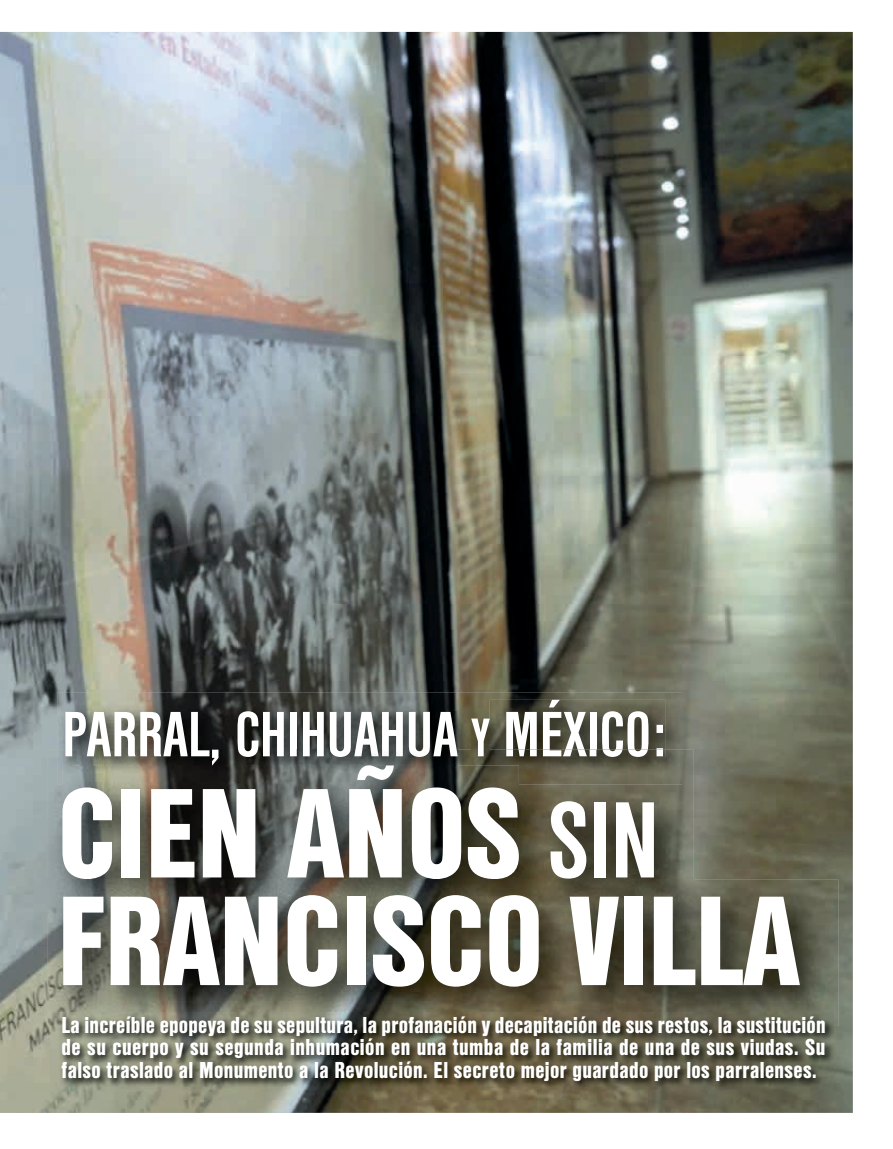
<style>
.page{position:relative;width:893px;height:1149px;background:#fff}
.page>*{position:absolute;margin:0;border:0;box-sizing:border-box;transform-origin:0 0}
.t1{font:132.45px/107.6px "Nimbus Sans DOT Blac Cond";letter-spacing:-.005em;color:#fff}
.t2{font:700 condensed 66.45px "Nimbus Sans DOT";letter-spacing:-.005em;color:#fff}
.t3{font:24px/22.5px "Nimbus Sans DOT Blac Cond";letter-spacing:.015em;color:#fff;text-align:justify}
.s1{font-size:56.55px}
.s2{font-family:"Nimbus Sans DOT";font-weight:700;font-stretch:condensed;font-size:112.5px}
</style>
<div class="page">
<img style="left:0;top:32px;width:853px;height:1080px">
<img style="left:58px;top:692px;width:624px;height:57px">
<img style="left:65px;top:711px;width:393px;height:38px">
<img style="left:471px;top:718px;width:19px;height:31px">
<img style="left:490px;top:699px;width:176px;height:50px">
<img style="left:47px;top:749px;width:647px;height:168px">
<img style="left:65px;top:749px;width:393px;height:16px">
<img style="left:471px;top:749px;width:195px;height:7px">
<img style="left:62px;top:765px;width:457px;height:113px">
<img style="left:551px;top:801px;width:103px;height:77px">
<img style="left:48px;top:879px;width:790px;height:146px">
<img style="left:48px;top:879px;width:646px;height:38px">
<img style="left:59px;top:1012px;width:775px;height:77px">
<h2 class="t2" style="left:62px;top:698px;width:605px">PARRAL, CHIHUAHUA <span class="s1">Y</span> MÉXICO:</h2>
<h1 class="t1" style="left:57px;top:780px;width:744px">CIEN AÑOS <span class="s2">SIN<br></span>FRANCISCO VILLA</h1>
<p class="t3" style="left:62px;top:1013px;width:766px">La increíble epopeya de su sepultura, la profanación y decapitación de sus restos, la sustitución de su cuerpo y su segunda inhumación en una tumba de la familia de una de sus viudas. Su falso traslado al Monumento a la Revolución. El secreto mejor guardado por los parralenses.</p>
</div>
